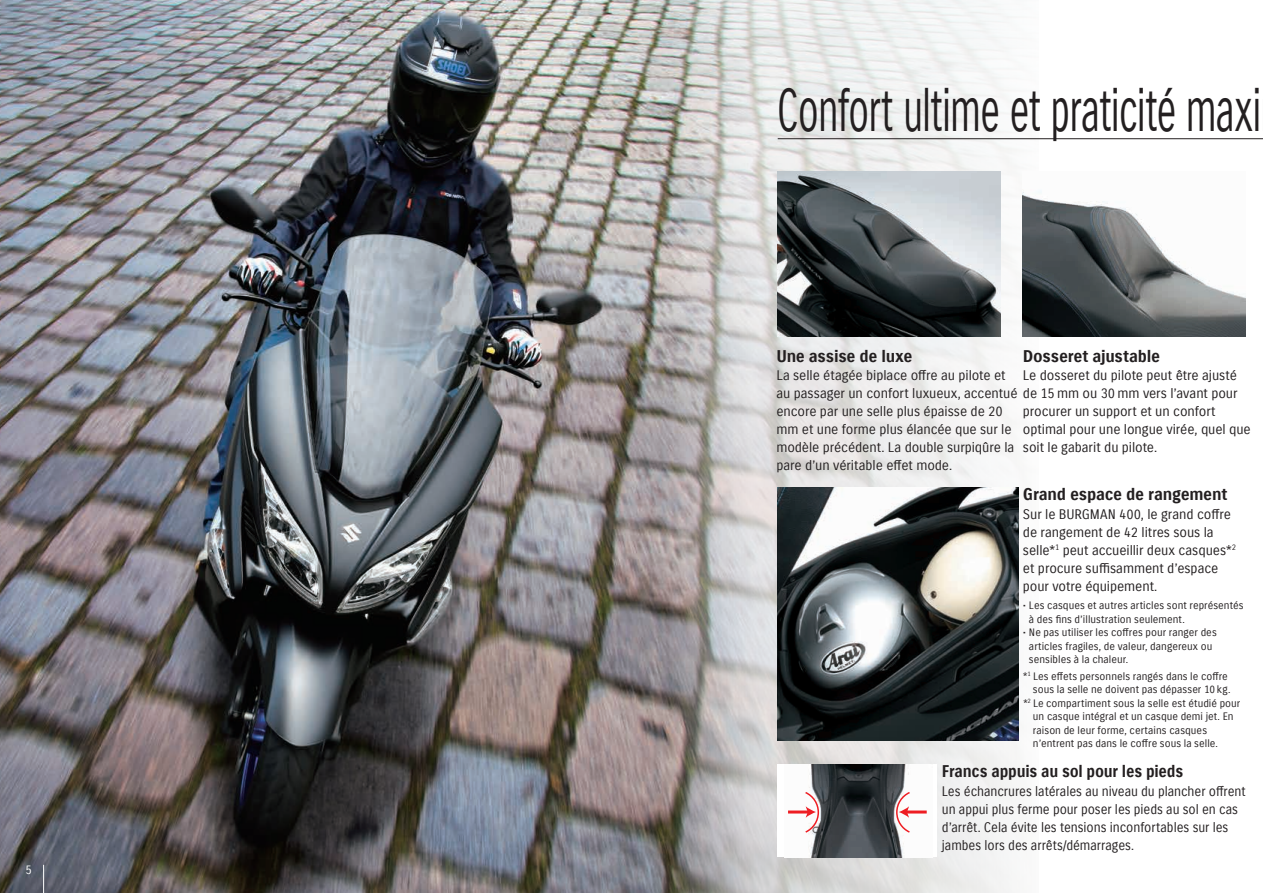
<style>
.page{position:relative;width:1263px;height:893px;background:#fff}
.page>*{position:absolute;margin:0;border:0;box-sizing:border-box;transform-origin:0 0}
.t1{font:58.8px "Suzuki PRO Regular";letter-spacing:-.025em;color:#231f20;scale:.64 1}
.t2{font:16.5px "Suzuki PRO Bold";letter-spacing:-.015em;color:#231f20}
.t3{font:16.5px "Suzuki PRO Bold";letter-spacing:-.015em;color:#231f20;scale:.94 1}
.t4{font:13.5px/18px "Suzuki PRO Regular";letter-spacing:-.005em;color:#231f20}
.t5{font:13.5px/18px "Suzuki PRO Regular";letter-spacing:-.005em;color:#231f20;scale:.95 1}
.t6{font:12px "Suzuki PRO Regular";color:#fff}
.t7{font:10.5px/13.5px "Suzuki PRO Regular";letter-spacing:.005em;color:#231f20}
</style>
<div class="page">
<img style="left:0;top:0;width:665px;height:893px">
<svg style="left:665px;top:0;width:389px;height:893px"></svg>
<svg style="left:43px;top:865px;width:1px;height:28px"></svg>
<img style="left:778px;top:172px;width:222px;height:165px">
<img style="left:1023px;top:172px;width:222px;height:165px">
<img style="left:778px;top:488px;width:240px;height:252px">
<hr style="left:778px;top:138px;width:485px;height:1px;background:#231f20">
<div style="left:778px;top:764px;width:159px;height:93px;background:#fff"></div>
<img style="left:788px;top:764px;width:139px;height:93px">
<hr style="left:788px;top:810px;width:21px;height:3px;background:#ee1d23">
<svg style="left:804px;top:790px;width:16px;height:44px"></svg>
<hr style="left:906px;top:810px;width:21px;height:3px;background:#ee1d23">
<svg style="left:895px;top:790px;width:16px;height:44px"></svg>
<p class="t6" style="left:26px;top:863px;width:8px">5</p>
<h1 class="t1" style="left:777px;top:75px;width:759px">Confort ultime et praticité maxi</h1>
<p class="t2" style="left:776px;top:346px;width:138px">Une assise de luxe</p>
<p class="t4" style="left:776px;top:367px;width:463px">La selle étagée biplace offre au pilote et<br>au passager un confort luxueux, accentué de 15 mm ou 30 mm vers l’avant pour encore par une selle plus épaisse de 20<br>mm et une forme plus élancée que sur le<br>modèle précédent. La double surpiqûre la<br>pare d’un véritable effet mode.</p>
<p class="t2" style="left:1023px;top:346px;width:139px">Dosseret ajustable</p>
<p class="t4" style="left:1023px;top:367px;width:215px">Le dosseret du pilote peut être ajusté</p>
<p class="t4" style="left:1023px;top:403px;width:229px">procurer un support et un confort optimal pour une longue virée, quel que soit le gabarit du pilote.</p>
<p class="t2" style="left:1023px;top:485px;width:206px">Grand espace de rangement</p>
<p class="t4" style="left:1023px;top:505px;width:214px">Sur le BURGMAN 400, le grand coffre de rangement de 42 litres sous la selle*<sup>1</sup> peut accueillir deux casques*<sup>2 </sup>et procure suffisamment d’espace pour votre équipement.</p>
<p class="t7" style="left:1029px;top:599px;width:216px;text-indent:-6px">• Les casques et autres articles sont représentés à des fins d’illustration seulement.</p>
<p class="t7" style="left:1029px;top:626px;width:189px;text-indent:-6px">• Ne pas utiliser les coffres pour ranger des articles fragiles, de valeur, dangereux ou sensibles à la chaleur.</p>
<p class="t7" style="left:1023px;top:669px;width:206px">*<sup>1</sup> Les effets personnels rangés dans le coffre</p>
<p class="t7" style="left:1033px;top:683px;width:199px">sous la selle ne doivent pas dépasser 10 kg.</p>
<p class="t7" style="left:1023px;top:696px;width:219px">*<sup>2</sup> Le compartiment sous la selle est étudié pour</p>
<p class="t7" style="left:1033px;top:710px;width:202px">un casque intégral et un casque demi jet. En</p>
<p class="t7" style="left:1033px;top:723px;width:176px">raison de leur forme, certains casques</p>
<p class="t7" style="left:1033px;top:737px;width:186px">n’entrent pas dans le coffre sous la selle.</p>
<p class="t3" style="left:942px;top:761px;width:258px">Francs appuis au sol pour les pieds</p>
<p class="t5" style="left:942px;top:782px;width:321px">Les échancrures latérales au niveau du plancher offrent un appui plus ferme pour poser les pieds au sol en cas d’arrêt. Cela évite les tensions inconfortables sur les jambes lors des arrêts/démarrages.</p>
</div>
